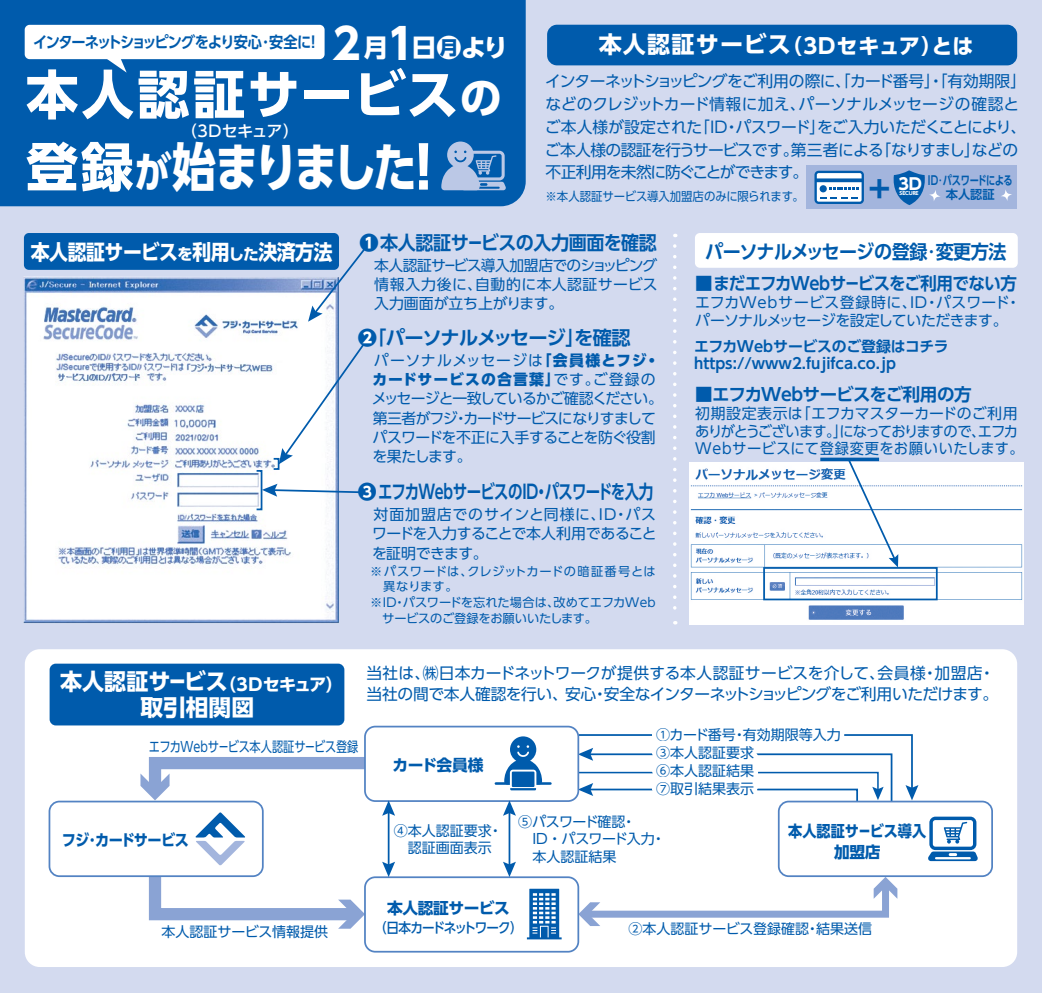
<style>
.page{position:relative;width:1042px;height:993px;background:#fff}
.page>*{position:absolute;margin:0;border:0;box-sizing:border-box;transform-origin:0 0}
.t1{font:700 52.5px/72.5px "UD Shin Go Pr 6 N";letter-spacing:.01em;color:#fff}
.t2{font:700 25.03px "UD Shin Go Pr 6 N";color:#fff}
.t3{font:700 22.75px/26.2px "UD Shin Go Pr 6 N";color:#fff;text-align:center}
.t4{font:700 21px "UD Shin Go Pr 6 N";letter-spacing:.02em;color:#fff}
.t5{font:700 21px "UD Shin Go Pr 6 N";letter-spacing:-.025em;color:#fff;scale:.9 1}
.t6{font:700 19.25px "UD Shin Go Pr 6 N De";letter-spacing:-.035em;color:#005bac;scale:.94 1}
.t7{font:700 19.25px "UD Shin Go Pr 6 N De";letter-spacing:-.035em;color:#005bac;scale:.75 1}
.t8{font:700 19.25px "UD Shin Go Pr 6 N De";letter-spacing:-.035em;color:#005bac}
.t9{font:700 17.5px "UD Shin Go Pr 6 N De";letter-spacing:-.035em;color:#005bac}
.t10{font:700 15.92px "UD Shin Go Pr 6 N";color:#fff}
.t11{font:15.75px/22.8px "UD Shin Go Pr 6 N";letter-spacing:-.03em;color:#005bac}
.t12{font:700 15.75px "UD Shin Go Pr 6 N De";letter-spacing:-.085em;color:#005bac;scale:.9 1}
.t13{font:700 15.75px "UD Shin Go Pr 6 N";letter-spacing:-.025em;color:#005bac}
.t14{font:700 15.75px/21px "UD Shin Go Pr 6 N";color:#005bac;text-align:center;scale:.9 1}
.t15{font:700 15.75px "UD Shin Go Pr 6 N";letter-spacing:-.06em;color:#005bac;scale:.9 1}
.t16{font:500 15.75px "UD Shin Go Pr 6 N";letter-spacing:-.005em;color:#fff}
.t17{font:14.88px/19.2px "UD Shin Go Pr 6 N";letter-spacing:-.025em;color:#005bac;text-align:justify}
.t18{font:14.88px/19.2px "UD Shin Go Pr 6 N";letter-spacing:-.05em;color:#005bac}
.t19{font:14.88px/17.5px "UD Shin Go Pr 6 N";color:#005bac}
.t20{font:700 14.88px/17.5px "UD Shin Go Pr 6 N De";color:#005bac}
.t21{font:14px/18px "UD Shin Go Pr 6 N";color:#005bac}
.t22{font:14px "UD Shin Go Pr 6 N";color:#005bac;scale:.8 1}
.t23{font:500 14px "UD Shin Go Pr 6 N";letter-spacing:-.085em;color:#005bac;scale:.9 1}
.t24{font:12.25px "UD Shin Go Pr 6 N";letter-spacing:-.005em;color:#005bac}
.t25{font:12.25px "UD Shin Go Pr 6 N";letter-spacing:.04em;color:#005bac}
.t26{font:12.25px "UD Shin Go Pr 6 N";letter-spacing:-.005em;color:#005bac;scale:.93 1}
.t27{font:700 12.25px/14px "UD Shin Go Pr 6 N De";letter-spacing:-.025em;color:#005bac;text-align:center;scale:.75 1}
.t28{font:700 4.9px "UD Shin Go Pr 6 N";letter-spacing:-.025em;color:#fff}
.s1{font-size:42.35px}
.s2{font-size:42px}
.s3{font-size:57.75px}
.s4{font-size:23.1px}
.s5{font-family:"UD Shin Go Pr 6 N";font-weight:300}
.s6{font-weight:800;font-size:28px;color:#005bac}
.s7{font-size:15.75px}
.s8{font-family:"UD Shin Go Pr 6 N";font-weight:800}
.s9{font-weight:800}
.s10{font-family:"UD Shin Go Pr 6 N"}
.s11{font-size:17.15px}
</style>
<div class="page">
<div style="left:0;top:0;width:1042px;height:992px;background:#d3daef"></div>
<div style="left:0;top:0;width:526px;height:206px;background:#005bac"></div>
<div style="left:25px;top:649px;width:992px;height:317px;background:#fff;border-radius:15px"></div>
<div style="left:695px;top:233px;width:323px;height:35px;background:#fff;border-radius:5px"></div>
<svg style="left:579px;top:876px;width:318px;height:49px"></svg>
<div style="left:547px;top:25px;width:470px;height:40px;background:#005bac;border-radius:10px"></div>
<div style="left:24px;top:233px;width:315px;height:37px;background:#005bac;border-radius:5px"></div>
<img style="left:24px;top:276px;width:315px;height:347px">
<div style="left:50px;top:663px;width:294px;height:62px;background:#005bac;border-radius:6px"></div>
<div style="left:49px;top:800px;width:215px;height:76px;border:2px solid #5383c3;border-radius:10px"></div>
<div style="left:778px;top:800px;width:215px;height:76px;border:2px solid #5383c3;border-radius:10px"></div>
<svg style="left:928px;top:816px;width:50px;height:44px"></svg>
<div style="left:364px;top:725px;width:215px;height:76px;border:2px solid #5383c3;border-radius:10px"></div>
<svg style="left:527px;top:888px;width:35px;height:51px"></svg>
<div style="left:364px;top:876px;width:215px;height:76px;border:2px solid #5383c3;border-radius:10px"></div>
<svg style="left:577px;top:730px;width:341px;height:110px"></svg>
<svg style="left:140px;top:750px;width:255px;height:178px"></svg>
<hr style="left:508px;top:810px;width:2px;height:56px;background:#005bac">
<svg style="left:503px;top:861px;width:13px;height:15px"></svg>
<div style="left:25px;top:25px;width:300px;height:34px;background:#fff;border-radius:5px"></div>
<svg style="left:97px;top:59px;width:30px;height:14px"></svg>
<svg style="left:673px;top:246px;width:3px;height:378px"></svg>
<div style="left:273px;top:458px;width:6px;height:11px;border:2px solid #005bac"></div>
<div style="left:256px;top:470px;width:6px;height:40px;border:2px solid #005bac"></div>
<svg style="left:308px;top:246px;width:64px;height:75px"></svg>
<svg style="left:279px;top:336px;width:91px;height:128px"></svg>
<svg style="left:262px;top:483px;width:99px;height:13px"></svg>
<div style="left:361px;top:235px;width:14px;height:14px;background:#fff;border-radius:50%"></div>
<div style="left:359px;top:329px;width:16px;height:15px;background:#fff;border-radius:50%"></div>
<div style="left:360px;top:484px;width:14px;height:16px;background:#fff;border-radius:50%"></div>
<img style="left:690px;top:462px;width:333px;height:162px">
<div style="left:763px;top:567px;width:174px;height:33px;border:2px solid #005bac"></div>
<svg style="left:820px;top:457px;width:26px;height:4px"></svg>
<svg style="left:846px;top:457px;width:52px;height:110px;background:#e8f0f7"></svg>
<svg style="left:441px;top:141px;width:65px;height:49px;background:#6998cc"></svg>
<hr style="left:496px;top:782px;width:54px;height:2px;background:#005bac">
<svg style="left:503px;top:736px;width:39px;height:79px"></svg>
<div style="left:807px;top:165px;width:210px;height:44px;background:#a3b5dd"></div>
<svg style="left:1000px;top:189px;width:12px;height:12px"></svg>
<svg style="left:929px;top:190px;width:11px;height:11px"></svg>
<svg style="left:814px;top:171px;width:50px;height:33px;background:#94b9dc"></svg>
<svg style="left:893px;top:170px;width:32px;height:35px"></svg>
<p class="t12" style="left:33px;top:30px;width:320px">インターネットショッピングをより安心･安全に！</p>
<h2 class="t2" style="left:332px;top:27px;width:177px"><span class="s1">2</span> 月<span class="s1">1</span>日月より</h2>
<h1 class="t1" style="left:26px;top:57px;width:477px">本人認証サービス<span class="s2">の</span>登録<span class="s2">が</span>始まりました<span class="s3">!</span></h1>
<p class="t16" style="left:181px;top:118px;width:119px">（3Dセキュア）</p>
<h3 class="t4" style="left:599px;top:28px;width:376px"><span class="s4">本人認証サービス</span>（3Dセキュア）とは</h3>
<p class="t11" style="left:545px;top:69px;width:483px">インターネットショッピングをご利用の際に、「カード番号」・「有効期限」などのクレジットカード情報に加え、パーソナルメッセージの確認とご本人様が設定された「ID・パスワード」をご入力いただくことにより、ご本人様の認証を行うサービスです。第三者による「なりすまし」などの不正利用を未然に防ぐことができます。</p>
<p class="t27" style="left:928px;top:173px;width:114px">ID<span class="s5">・</span>パスワードによる本人認証</p>
<p class="t10" style="left:865px;top:170px;width:58px"><span class="s6">＋</span> 3D</p>
<p class="t26" style="left:545px;top:186px;width:279px">※本人認証サービス導入加盟店のみに限られます。</p>
<p class="t28" style="left:899px;top:189px;width:21px">SECURE</p>
<h3 class="t5" style="left:31px;top:234px;width:337px">本人認証サービス<span class="s7">を</span>利用<span class="s7">した</span>決済方法</h3>
<p class="t6" style="left:359px;top:227px;width:318px"><span class="s8">❶</span>本人認証サービスの入力画面を確認</p>
<p class="t17" style="left:374px;top:255px;width:285px">本人認証サービス導入加盟店でのショッピング情報入力後に、自動的に本人認証サービス入力画面が立ち上がります。</p>
<p class="t8" style="left:358px;top:322px;width:274px"><span class="s8">❷</span>「パーソナルメッセージ」を確認</p>
<p class="t18" style="left:372px;top:350px;width:293px">パーソナルメッセージは<span class="s9">「会員様とフジ・カードサービスの合言葉」</span>です。ご登録のメッセージと一致しているかご確認ください。第三者がフジ・カードサービスになりすましてパスワードを不正に入手することを防ぐ役割を果たします。</p>
<p class="t7" style="left:358px;top:476px;width:395px"><span class="s10">❸</span>エフカWebサービスのID・パスワードを入力</p>
<p class="t17" style="left:372px;top:504px;width:286px">対面加盟店でのサインと同様に、ID・パスワードを入力することで本人利用であることを証明できます。</p>
<p class="t25" style="left:370px;top:561px;width:287px">※パスワードは、クレジットカードの暗証番号とは</p>
<p class="t24" style="left:383px;top:576px;width:76px">異なります。</p>
<p class="t24" style="left:370px;top:592px;width:287px">※ID・パスワードを忘れた場合は、改めてエフカWeb</p>
<p class="t24" style="left:382px;top:608px;width:216px">サービスのご登録をお願いいたします。</p>
<p class="t6" style="left:705px;top:235px;width:322px">パーソナルメッセージの登録<span class="s5">・</span>変更方法</p>
<p class="t9" style="left:695px;top:268px;width:323px">■まだエフカWebサービスをご利用でない方</p>
<p class="t17" style="left:695px;top:293px;width:327px;line-height:17.5px">エフカWebサービス登録時に、ID・パスワード・パーソナルメッセージを設定していただきます。</p>
<p class="t20" style="left:694px;top:337px;width:256px">エフカWebサービスのご登録はコチラhttps://www2.fujifca.co.jp</p>
<p class="t9" style="left:695px;top:379px;width:278px">■エフカWebサービスをご利用の方</p>
<p class="t19" style="left:695px;top:404px;width:330px">初期設定表示は「エフカマスターカードのご利用ありがとうございます。」になっておりますので、エフカ<br>Webサービスにて登録変更をお願いいたします。</p>
<h3 class="t3" style="left:60px;top:667px;width:284px">本人認証サービス<span class="s11">（3Dセキュア）</span>取引相関図</h3>
<p class="t11" style="left:366px;top:661px;width:633px;line-height:21px">当社は、㈱日本カードネットワークが提供する本人認証サービスを介して、会員様・加盟店・当社の間で本人確認を行い、安心・安全なインターネットショッピングをご利用いただけます。</p>
<p class="t21" style="left:656px;top:724px;width:186px">①カード番号・有効期限等入力<br>③本人認証要求<br>⑥本人認証結果<br>⑦取引結果表示</p>
<p class="t21" style="left:518px;top:811px;width:148px;line-height:17.5px">⑤パスワード確認・　ID・パスワード入力・　本人認証結果</p>
<p class="t22" style="left:149px;top:734px;width:263px">エフカWebサービス本人認証サービス登録</p>
<p class="t13" style="left:392px;top:751px;width:93px">カード会員様</p>
<p class="t15" style="left:62px;top:826px;width:143px">フジ･カードサービス</p>
<p class="t14" style="left:788px;top:819px;width:155px">本人認証サービス導入加盟店</p>
<p class="t21" style="left:394px;top:820px;width:110px;line-height:17.5px">④本人認証要求・　認証画面表示</p>
<p class="t13" style="left:387px;top:894px;width:124px">本人認証サービス</p>
<p class="t21" style="left:161px;top:921px;width:168px">本人認証サービス情報提供</p>
<p class="t23" style="left:374px;top:916px;width:166px">（日本カードネットワーク）</p>
<p class="t21" style="left:628px;top:918px;width:245px">②本人認証サービス登録確認・結果送信</p>
</div>
